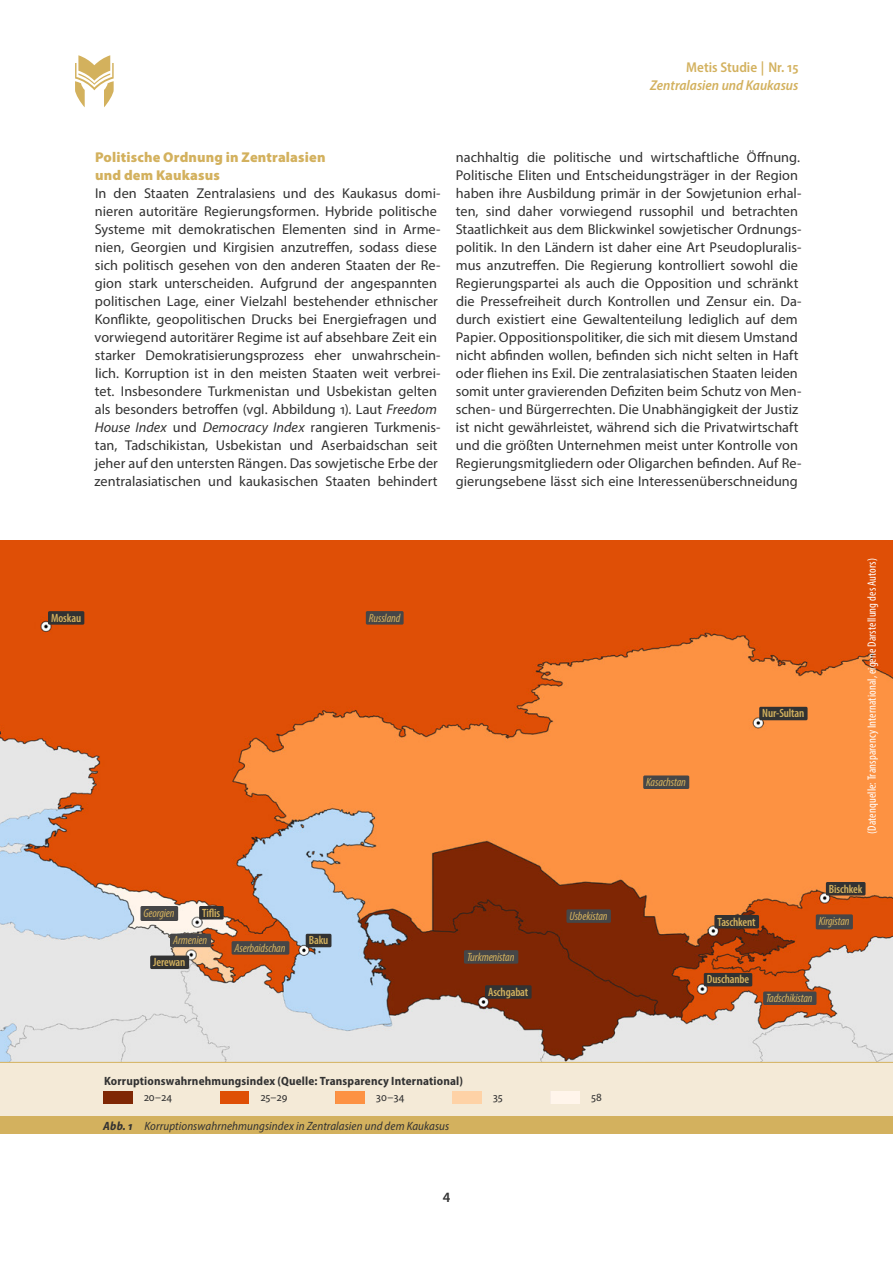
<style>
.page{position:relative;width:893px;height:1263px;background:#fff}
.page>*{position:absolute;margin:0;border:0;box-sizing:border-box;transform-origin:0 0}
.t1{font:14.25px/18px "Myriad Pro";letter-spacing:.005em;color:#323232}
.t2{font:900 14.25px/18px "Myriad Pro";letter-spacing:.01em;color:#d3b15e}
.t3{font:italic 600 semi-condensed 14.25px "Myriad Pro";color:#d3b15e}
.t4{font:600 semi-condensed 14.25px "Myriad Pro";color:#d3b15e}
.t5{font:600 14.25px "Myriad Pro";color:#323232}
.t6{font:italic condensed 12px "Myriad Pro";letter-spacing:-.01em;color:#d3b15e}
.t7{font:600 condensed 12px "Myriad Pro";letter-spacing:-.01em;color:#d3b15e}
.t8{font:condensed 12px "Myriad Pro";letter-spacing:.01em;color:#fff}
.t9{font:700 semi-condensed 12px "Myriad Pro";letter-spacing:.015em;color:#323232}
.t10{font:italic semi-condensed 12px "Myriad Pro";letter-spacing:.01em;color:#323232}
.t11{font:semi-condensed 12px "Myriad Pro";color:#323232}
.s1{font-style:italic}
.s2{font-weight:700}
</style>
<div class="page">
<img style="left:0;top:540px;width:892px;height:522px">
<div style="left:0;top:1116px;width:892px;height:18px;background:#d3b15e"></div>
<div style="left:48px;top:611px;width:36px;height:14px;background:#323232;border-radius:2px"></div>
<div style="left:643px;top:776px;width:46px;height:13px;background:#464647;border-radius:2px"></div>
<div style="left:140px;top:906px;width:38px;height:15px;background:#464647;border-radius:2px"></div>
<div style="left:464px;top:950px;width:54px;height:14px;background:#464647;border-radius:2px"></div>
<div style="left:566px;top:909px;width:45px;height:14px;background:#464647;border-radius:2px"></div>
<div style="left:763px;top:992px;width:53px;height:13px;background:#464647;border-radius:2px"></div>
<div style="left:170px;top:934px;width:41px;height:13px;background:#464647;border-radius:2px"></div>
<div style="left:759px;top:707px;width:48px;height:13px;background:#323232;border-radius:2px"></div>
<div style="left:199px;top:906px;width:25px;height:14px;background:#323232;border-radius:2px"></div>
<div style="left:366px;top:611px;width:37px;height:14px;background:#464647;border-radius:2px"></div>
<div style="left:815px;top:914px;width:37px;height:15px;background:#464647;border-radius:2px"></div>
<div style="left:231px;top:941px;width:58px;height:14px;background:#464647;border-radius:2px"></div>
<div style="left:306px;top:934px;width:25px;height:13px;background:#323232;border-radius:2px"></div>
<div style="left:485px;top:985px;width:46px;height:14px;background:#323232;border-radius:2px"></div>
<div style="left:703px;top:973px;width:49px;height:13px;background:#323232;border-radius:2px"></div>
<div style="left:150px;top:956px;width:39px;height:13px;background:#323232;border-radius:2px"></div>
<div style="left:714px;top:915px;width:45px;height:13px;background:#323232;border-radius:2px"></div>
<div style="left:825px;top:882px;width:40px;height:14px;background:#323232;border-radius:2px"></div>
<div style="left:0;top:1062px;width:892px;height:54px;background:#f4ead7"></div>
<img style="left:104px;top:1091px;width:28px;height:13px">
<img style="left:220px;top:1091px;width:29px;height:13px">
<img style="left:335px;top:1091px;width:29px;height:13px">
<img style="left:452px;top:1091px;width:29px;height:13px">
<img style="left:550px;top:1091px;width:29px;height:13px">
<hr style="left:0;top:1062px;width:892px;height:1px;background:#d3b15e">
<svg style="left:75px;top:55px;width:39px;height:52px"></svg>
<p class="t4" style="left:686px;top:58px;width:114px">Metis Studie | Nr. 15</p>
<p class="t3" style="left:650px;top:76px;width:150px">Zentralasien und Kaukasus</p>
<p class="t2" style="left:95px;top:148px;width:232px">Politische Ordnung in Zentralasien und dem Kaukasus</p>
<p class="t1" style="left:94px;top:184px;width:347px">In den Staaten Zentralasiens und des Kaukasus domi&shy;nieren autoritäre Regierungsformen. Hybride politische Systeme mit demokratischen Elementen sind in Arme&shy;nien, Georgien und Kirgisien anzutreffen, sodass diese sich politisch gesehen von den anderen Staaten der Re&shy;gion stark unterscheiden. Aufgrund der angespannten politischen Lage, einer Vielzahl bestehender ethnischer Konflikte, geopolitischen Drucks bei Energiefragen und vorwiegend autoritärer Regime ist auf absehbare Zeit ein starker Demokratisierungsprozess eher unwahrschein&shy;lich. Korruption ist in den meisten Staaten weit verbrei&shy;tet. Insbesondere Turkmenistan und Usbekistan gelten als besonders betroffen (vgl. Abbildung 1). Laut <span class="s1">Freedom House Index</span> und <span class="s1">Democracy Index</span> rangieren Turkmenis&shy;tan, Tadschikistan, Usbekistan und Aserbaidschan seit jeher auf den untersten Rängen. Das sowjetische Erbe der zentralasiatischen und kaukasischen Staaten behindert</p>
<p class="t1" style="left:455px;top:148px;width:347px">nachhaltig die politische und wirtschaftliche Öffnung.<br>Politische Eliten und Entscheidungsträger in der Region haben ihre Ausbildung primär in der Sowjetunion erhal&shy;ten, sind daher vorwiegend russophil und betrachten Staatlichkeit aus dem Blickwinkel sowjetischer Ordnungs&shy;politik. In den Ländern ist daher eine Art Pseudopluralis&shy;mus anzutreffen. Die Regierung kontrolliert sowohl die Regierungspartei als auch die Opposition und schränkt die Pressefreiheit durch Kontrollen und Zensur ein. Da&shy;durch existiert eine Gewaltenteilung lediglich auf dem Papier. Oppositionspolitiker, die sich mit diesem Umstand nicht abfinden wollen, befinden sich nicht selten in Haft oder fliehen ins Exil. Die zentralasiatischen Staaten leiden somit unter gravierenden Defiziten beim Schutz von Men&shy;schen- und Bürgerrechten. Die Unabhängigkeit der Justiz ist nicht gewährleistet, während sich die Privatwirtschaft und die größten Unternehmen meist unter Kontrolle von Regierungsmitgliedern oder Oligarchen befinden. Auf Re&shy;gierungsebene lässt sich eine Interessenüberschneidung</p>
<p class="t7" style="left:51px;top:610px;width:32px">Moskau</p>
<p class="t6" style="left:369px;top:610px;width:33px">Russland</p>
<p class="t6" style="left:143px;top:905px;width:33px">Georgien</p>
<p class="t7" style="left:202px;top:905px;width:20px">Tiflis</p>
<p class="t6" style="left:173px;top:933px;width:36px">Armenien</p>
<p class="t7" style="left:153px;top:955px;width:34px">Jerewan</p>
<p class="t6" style="left:235px;top:940px;width:52px">Aserbaidschan</p>
<p class="t7" style="left:309px;top:933px;width:21px">Baku</p>
<p class="t6" style="left:467px;top:949px;width:49px">Turkmenistan</p>
<p class="t7" style="left:488px;top:984px;width:42px">Aschgabat</p>
<p class="t6" style="left:569px;top:909px;width:40px">Usbekistan</p>
<p class="t6" style="left:646px;top:775px;width:41px">Kasachstan</p>
<p class="t7" style="left:762px;top:706px;width:44px">Nur-Sultan</p>
<p class="t8" style="left:864px;top:834px;width:277px;rotate:-90deg">(Datenquelle: Transparency International, eigene Darstellung des Autors)</p>
<p class="t7" style="left:717px;top:914px;width:40px">Taschkent</p>
<p class="t7" style="left:706px;top:972px;width:44px">Duschanbe</p>
<p class="t7" style="left:828px;top:881px;width:35px">Bischkek</p>
<p class="t6" style="left:818px;top:914px;width:32px">Kirgistan</p>
<p class="t6" style="left:766px;top:991px;width:48px">Tadschikistan</p>
<p class="t9" style="left:104px;top:1073px;width:360px">Korruptionswahrnehmungsindex (Quelle: Transparency International)</p>
<p class="t11" style="left:144px;top:1090px;width:30px">20–24</p>
<p class="t11" style="left:261px;top:1090px;width:28px">25–29</p>
<p class="t11" style="left:376px;top:1090px;width:30px">30–34</p>
<p class="t11" style="left:493px;top:1090px;width:11px">35</p>
<p class="t11" style="left:591px;top:1090px;width:12px">58</p>
<p class="t10" style="left:103px;top:1118px;width:347px"><span class="s2">Abb. 1</span> Korruptionswahrnehmungsindex in Zentralasien und dem Kaukasus</p>
<p class="t5" style="left:442px;top:1188px;width:9px">4</p>
</div>
